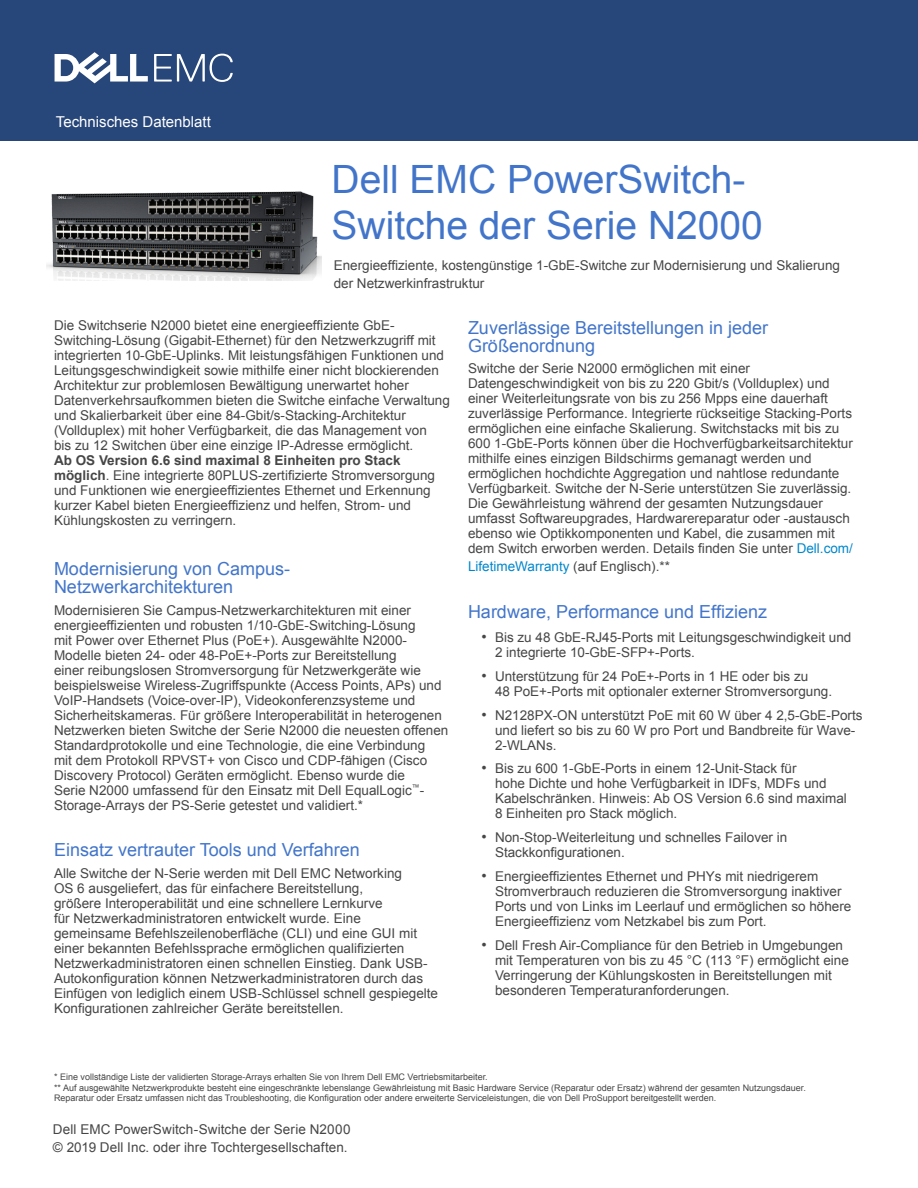
<style>
.page{position:relative;width:918px;height:1188px;background:#fff}
.page>*{position:absolute;margin:0;border:0;box-sizing:border-box;transform-origin:0 0}
.Document_Headline{font:39px/46.8px "Arial";color:#4275ca}
.Body_Headline{font:18px/18px "Arial";color:#4275ca}
.t1{font:15px "Arial";color:#fff}
.Body_Text{font:13.5px/15px "Arial";color:#464646}
.Body_Headline-2{font:13.5px/15px "Arial";color:#464646}
.Body_copy_Dell_Dark{font:13.5px/18px "Arial";color:#464646}
.Body_Text-2{font:13.5px "Arial";color:#0087cb}
.Table_Text{font:9px/10.5px "Arial";color:#464646}
.s1{font-weight:700}
.s2{color:#0087cb}
.s3{color:#464646}
.s4{font-size:15px}
</style>
<div class="page">
<div style="left:0;top:0;width:918px;height:141px;background:#274679"></div>
<svg style="left:154px;top:54px;width:79px;height:28px"></svg>
<svg style="left:55px;top:52px;width:93px;height:31px"></svg>
<img style="left:47px;top:191px;width:274px;height:90px">
<p class="t1" style="left:56px;top:111px;width:157px">Technisches Datenblatt</p>
<p class="Document_Headline" style="left:332px;top:155px;width:433px">Dell EMC PowerSwitch-<br>Switche der Serie N2000</p>
<p class="Body_copy_Dell_Dark" style="left:334px;top:256px;width:508px">Energieeffiziente, kostengünstige 1-GbE-Switche zur Modernisierung und Skalierung der Netzwerkinfrastruktur</p>
<p class="Body_Text" style="left:54px;top:318px;width:397px">Die Switchserie N2000 bietet eine energieeffiziente GbE-Switching-Lösung (Gigabit-Ethernet) für den Netzwerkzugriff mit integrierten 10-GbE-Uplinks. Mit leistungsfähigen Funktionen und Leitungsgeschwindigkeit sowie mithilfe einer nicht blockierenden Architektur zur problemlosen Bewältigung unerwartet hoher Datenverkehrsaufkommen bieten die Switche einfache Verwaltung und Skalierbarkeit über eine 84-Gbit/s-Stacking-Architektur (Vollduplex) mit hoher Verfügbarkeit, die das Management von<br>bis zu 12 Switchen über eine einzige IP-Adresse ermöglicht.<br><span class="s1">Ab OS Version 6.6 sind maximal 8 Einheiten pro Stack möglich</span>. Eine integrierte 80PLUS-zertifizierte Stromversorgung und Funktionen wie energieeffizientes Ethernet und Erkennung kurzer Kabel bieten Energieeffizienz und helfen, Strom- und Kühlungskosten zu verringern.</p>
<p class="Body_Headline" style="left:54px;top:559px;width:238px">Modernisierung von Campus-<br>Netzwerkarchitekturen</p>
<p class="Body_Text" style="left:54px;top:602px;width:396px">Modernisieren Sie Campus-Netzwerkarchitekturen mit einer energieeffizienten und robusten 1/10-GbE-Switching-Lösung<br>mit Power over Ethernet Plus (PoE+). Ausgewählte N2000- Modelle bieten 24- oder 48-PoE+-Ports zur Bereitstellung<br>einer reibungslosen Stromversorgung für Netzwerkgeräte wie beispielsweise Wireless-Zugriffspunkte (Access Points, APs) und VoIP-Handsets (Voice-over-IP), Videokonferenzsysteme und Sicherheitskameras. Für größere Interoperabilität in heterogenen Netzwerken bieten Switche der Serie N2000 die neuesten offenen Standardprotokolle und eine Technologie, die eine Verbindung<br>mit dem Protokoll RPVST+ von Cisco und CDP-fähigen (Cisco Discovery Protocol) Geräten ermöglicht. Ebenso wurde die<br>Serie N2000 umfassend für den Einsatz mit Dell EqualLogic<sup>™</sup>- Storage-Arrays der PS-Serie getestet und validiert.*</p>
<p class="Body_Headline" style="left:54px;top:841px;width:307px">Einsatz vertrauter Tools und Verfahren</p>
<p class="Body_Headline-2" style="left:54px;top:865px;width:386px">Alle Switche der N-Serie werden mit Dell EMC Networking<br>OS 6 ausgeliefert, das für einfachere Bereitstellung,<br>größere Interoperabilität und eine schnellere Lernkurve<br>für Netzwerkadministratoren entwickelt wurde. Eine gemeinsame Befehlszeilenoberfläche (CLI) und eine GUI mit einer bekannten Befehlssprache ermöglichen qualifizierten Netzwerkadministratoren einen schnellen Einstieg. Dank USB-Autokonfiguration können Netzwerkadministratoren durch das Einfügen von lediglich einem USB-Schlüssel schnell gespiegelte Konfigurationen zahlreicher Geräte bereitstellen.</p>
<p class="Body_Headline" style="left:468px;top:318px;width:302px">Zuverlässige Bereitstellungen in jeder<br>Größenordnung</p>
<p class="Body_Text" style="left:468px;top:361px;width:386px">Switche der Serie N2000 ermöglichen mit einer Datengeschwindigkeit von bis zu 220 Gbit/s (Vollduplex) und einer Weiterleitungsrate von bis zu 256 Mpps eine dauerhaft zuverlässige Performance. Integrierte rückseitige Stacking-Ports ermöglichen eine einfache Skalierung. Switchstacks mit bis zu 600 1-GbE-Ports können über die Hochverfügbarkeitsarchitektur mithilfe eines einzigen Bildschirms gemanagt werden und ermöglichen hochdichte Aggregation und nahtlose redundante Verfügbarkeit. Switche der N-Serie unterstützen Sie zuverlässig.<br>Die Gewährleistung während der gesamten Nutzungsdauer umfasst Softwareupgrades, Hardwarereparatur oder -austausch ebenso wie Optikkomponenten und Kabel, die zusammen mit dem Switch erworben werden. Details finden Sie unter <span class="s2">Dell.com/</span></p>
<p class="Body_Text-2" style="left:468px;top:557px;width:204px">LifetimeWarranty <span class="s3">(auf Englisch).**</span></p>
<p class="Body_Headline" style="left:468px;top:602px;width:301px">Hardware, Performance und Effizienz</p>
<p class="Body_Text" style="left:495px;top:629px;width:358px;text-indent:-14px"><span class="s4">•</span> Bis zu 48 GbE-RJ45-Ports mit Leitungsgeschwindigkeit und<br>2 integrierte 10-GbE-SFP+-Ports.</p>
<p class="Body_Text" style="left:495px;top:668px;width:339px;text-indent:-14px"><span class="s4">•</span> Unterstützung für 24 PoE+-Ports in 1 HE oder bis zu<br>48 PoE+-Ports mit optionaler externer Stromversorgung.</p>
<p class="Body_Text" style="left:495px;top:707px;width:369px;text-indent:-14px"><span class="s4">•</span> N2128PX-ON unterstützt PoE mit 60 W über 4 2,5-GbE-Ports und liefert so bis zu 60 W pro Port und Bandbreite für Wave-<br>2-WLANs.</p>
<p class="Body_Text" style="left:495px;top:761px;width:353px;text-indent:-14px"><span class="s4">•</span> Bis zu 600 1-GbE-Ports in einem 12-Unit-Stack für<br>hohe Dichte und hohe Verfügbarkeit in IDFs, MDFs und Kabelschränken. Hinweis: Ab OS Version 6.6 sind maximal 8 Einheiten pro Stack möglich.</p>
<p class="Body_Text" style="left:495px;top:830px;width:294px;text-indent:-14px"><span class="s4">•</span> Non-Stop-Weiterleitung und schnelles Failover in<br>Stackkonfigurationen.</p>
<p class="Body_Text" style="left:495px;top:869px;width:358px;text-indent:-14px"><span class="s4">•</span> Energieeffizientes Ethernet und PHYs mit niedrigerem Stromverbrauch reduzieren die Stromversorgung inaktiver Ports und von Links im Leerlauf und ermöglichen so höhere Energieeffizienz vom Netzkabel bis zum Port.</p>
<p class="Body_Text" style="left:495px;top:938px;width:355px;text-indent:-14px"><span class="s4">•</span> Dell Fresh Air-Compliance für den Betrieb in Umgebungen mit Temperaturen von bis zu 45 °C (113 °F) ermöglicht eine Verringerung der Kühlungskosten in Bereitstellungen mit besonderen Temperaturanforderungen.</p>
<p class="Table_Text" style="left:54px;top:1072px;width:435px">* Eine vollständige Liste der validierten Storage-Arrays erhalten Sie von Ihrem Dell EMC Vertriebsmitarbeiter.</p>
<p class="Table_Text" style="left:54px;top:1082px;width:753px">** Auf ausgewählte Netzwerkprodukte besteht eine eingeschränkte lebenslange Gewährleistung mit Basic Hardware Service (Reparatur oder Ersatz) während der gesamten Nutzungsdauer.<br>Reparatur oder Ersatz umfassen nicht das Troubleshooting, die Konfiguration oder andere erweiterte Serviceleistungen, die von Dell ProSupport bereitgestellt werden.</p>
<p class="Body_Text" style="left:53px;top:1120px;width:299px;line-height:18px">Dell EMC PowerSwitch-Switche der Serie N2000 © 2019 Dell Inc. oder ihre Tochtergesellschaften.</p>
</div>
